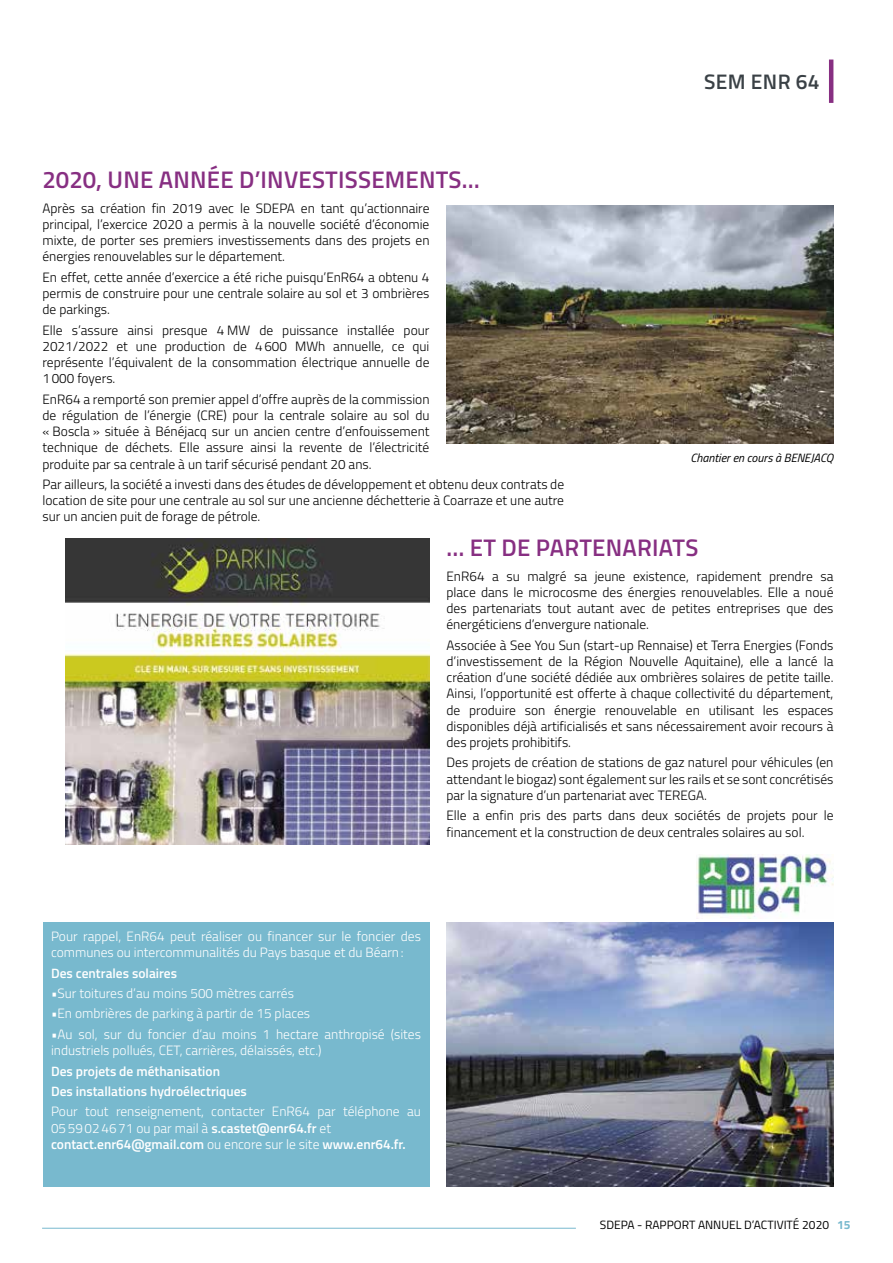
<style>
.page{position:relative;width:893px;height:1263px;background:#fff}
.page>*{position:absolute;margin:0;border:0;box-sizing:border-box;transform-origin:0 0}
.t1{font:600 24px "Titillium";letter-spacing:.01em;color:#872f82}
.t2{font:600 21px "Titillium";letter-spacing:.02em;color:#3a4146}
.t3{font:300 13.5px/16.2px "Titillium";color:#000;text-align:justify}
.t4{font:300 13.5px/16.2px "Titillium";color:#fff}
.t5{font:600 13.5px/20.4px "Titillium";color:#fff}
.t6{font:12px "Titillium";color:#000}
.t7{font:italic 12px "Titillium";color:#000}
.s1{font-weight:600}
.s2{font-weight:700;color:#78b9ce}
</style>
<div class="page">
<hr style="left:42px;top:1228px;width:534px;height:1px;background:#78b9ce">
<hr style="left:829px;top:60px;width:4px;height:43px;background:#872f82">
<img style="left:446px;top:205px;width:387px;height:238px">
<img style="left:446px;top:922px;width:387px;height:264px">
<div style="left:43px;top:922px;width:386px;height:264px;background:#78b9ce"></div>
<img style="left:696px;top:854px;width:137px;height:64px">
<img style="left:66px;top:538px;width:364px;height:307px">
<h2 class="t2" style="left:704px;top:66px;width:117px">SEM ENR 64</h2>
<h1 class="t1" style="left:43px;top:162px;width:439px">2020, UNE ANNÉE D’INVESTISSEMENTS…</h1>
<p class="t3" style="left:43px;top:199px;width:388px">Après sa création fin 2019 avec le SDEPA en tant qu’actionnaire principal, l’exercice 2020 a permis à la nouvelle société d’économie mixte, de porter ses premiers investissements dans des projets en énergies renouvelables sur le département.</p>
<p class="t3" style="left:43px;top:268px;width:388px">En effet, cette année d’exercice a été riche puisqu’EnR64 a obtenu 4 permis de construire pour une centrale solaire au sol et 3 ombrières de parkings.</p>
<p class="t3" style="left:43px;top:321px;width:388px">Elle s’assure ainsi presque 4 MW de puissance installée pour 2021/2022 et une production de 4600 MWh annuelle, ce qui représente l’équivalent de la consommation électrique annuelle de 1000 foyers.</p>
<p class="t3" style="left:43px;top:390px;width:388px">EnR64 a remporté son premier appel d’offre auprès de la commission de régulation de l’énergie (CRE) pour la centrale solaire au sol du « Boscla » située à Bénéjacq sur un ancien centre d’enfouissement technique de déchets. Elle assure ainsi la revente de l’électricité produite par sa centrale à un tarif sécurisé pendant 20 ans.</p>
<p class="t3" style="left:43px;top:476px;width:523px">Par ailleurs, la société a investi dans des études de développement et obtenu deux contrats de location de site pour une centrale au sol sur une ancienne déchetterie à Coarraze et une autre sur un ancien puit de forage de pétrole.</p>
<h1 class="t1" style="left:446px;top:530px;width:253px">… ET DE PARTENARIATS</h1>
<p class="t3" style="left:446px;top:567px;width:388px">EnR64 a su malgré sa jeune existence, rapidement prendre sa place dans le microcosme des énergies renouvelables. Elle a noué des partenariats tout autant avec de petites entreprises que des énergéticiens d’envergure nationale.</p>
<p class="t3" style="left:446px;top:636px;width:388px">Associée à See You Sun (start-up Rennaise) et Terra Energies (Fonds d’investissement de la Région Nouvelle Aquitaine), elle a lancé la création d’une société dédiée aux ombrières solaires de petite taille.<br>Ainsi, l’opportunité est offerte à chaque collectivité du département, de produire son énergie renouvelable en utilisant les espaces disponibles déjà artificialisés et sans nécessairement avoir recours à des projets prohibitifs.</p>
<p class="t3" style="left:446px;top:754px;width:388px">Des projets de création de stations de gaz naturel pour véhicules (en attendant le biogaz) sont également sur les rails et se sont concrétisés par la signature d’un partenariat avec TEREGA.</p>
<p class="t3" style="left:446px;top:807px;width:388px">Elle a enfin pris des parts dans deux sociétés de projets pour le financement et la construction de deux centrales solaires au sol.</p>
<p class="t7" style="left:690px;top:449px;width:144px">Chantier en cours à BENEJACQ</p>
<p class="t4" style="left:51px;top:927px;width:371px">Pour rappel, EnR64 peut réaliser ou financer sur le foncier des communes ou intercommunalités du Pays basque et du Béarn:</p>
<p class="t5" style="left:51px;top:962px;width:128px">Des centrales solaires</p>
<p class="t4" style="left:51px;top:984px;width:244px">•Sur toitures d’au moins 500 mètres carrés</p>
<p class="t4" style="left:51px;top:1005px;width:261px">•En ombrières de parking à partir de 15 places</p>
<p class="t4" style="left:51px;top:1025px;width:371px">•Au sol, sur du foncier d’au moins 1 hectare anthropisé (sites industriels pollués, CET, carrières, délaissés, etc.)</p>
<p class="t5" style="left:51px;top:1060px;width:197px">Des projets de méthanisation<br>Des installations hydroélectriques</p>
<p class="t4" style="left:51px;top:1103px;width:371px">Pour tout renseignement, contacter EnR64 par téléphone au<br>0559024671 ou par mail à <span class="s1">s.castet@enr64.fr</span> et <span class="s1">contact.enr64@gmail.com</span> ou encore sur le site <span class="s1">www.enr64.fr.</span></p>
<p class="t6" style="left:600px;top:1216px;width:252px">SDEPA - RAPPORT ANNUEL D’ACTIVITÉ 2020 <span class="s2">15</span></p>
</div>
